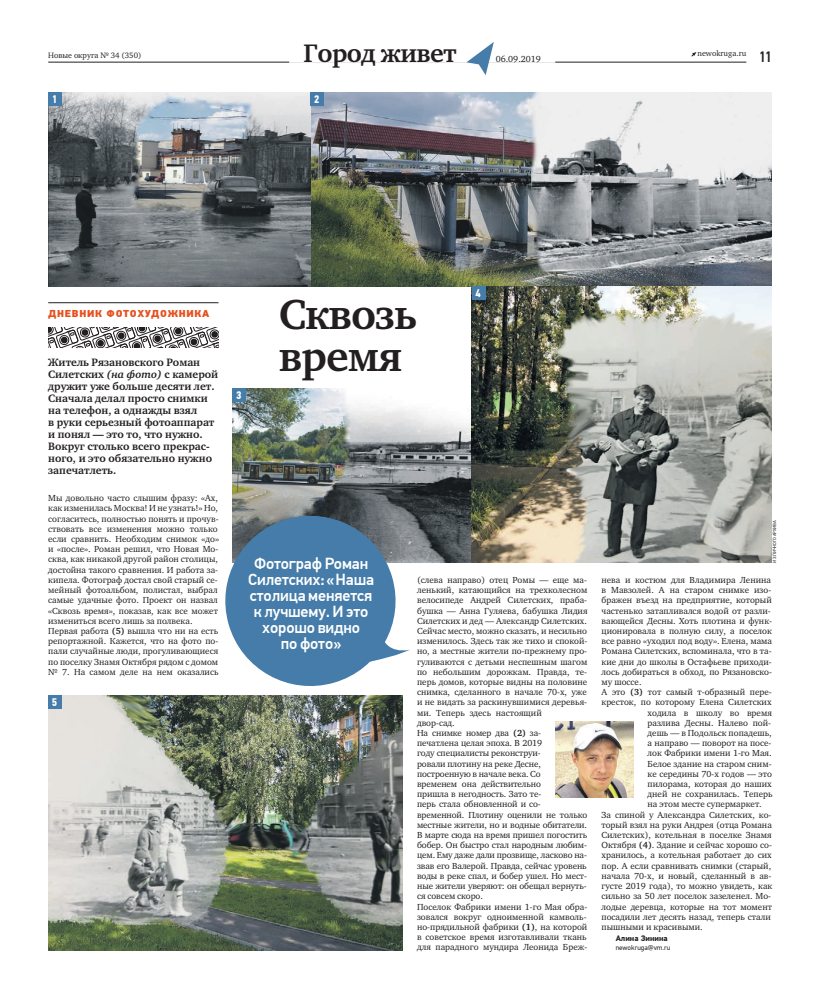
<style>
.page{position:relative;width:820px;height:993px;background:#fff}
.page>*{position:absolute;margin:0;border:0;box-sizing:border-box;transform-origin:0 0}
.t1{font:700 43px/42px "Charter ITC";letter-spacing:-.025em;color:#231f20}
.t2{font:700 26px "Charter ITC";letter-spacing:-.02em;color:#231f20}
.t3{font:500 16px/16px "PF Din Text Pro";letter-spacing:-.01em;color:#fff;text-align:center}
.t4{font:500 15px "PF Din Text Cond Pro";color:#231f20}
.t5{font:700 11px/12px "Charter ITC";color:#231f20}
.t6{font:700 11px "PF Din Text Cond Pro";color:#fff}
.t7{font:900 10px "PF Din Text Pro";letter-spacing:.07em;color:#e65120}
.t8{font:9px/10.2px "Charter ITC";color:#231f20}
.t9{font:8px "Charter ITC";color:#231f20}
.t10{font:700 8px "PF Din Text Pro";color:#231f20}
.t11{font:7px "PF Din Text Pro";color:#231f20}
.t12{font:4.5px "PF Din Text Pro";color:#231f20}
.s1{font-style:italic}
.s2{font-weight:700}
</style>
<div class="page">
<svg style="left:691px;top:52px;width:5px;height:5px"></svg>
<hr style="left:48px;top:62px;width:698px;height:1px;background:#231f20">
<div style="left:289px;top:43px;width:266px;height:20px;background:#fff"></div>
<svg style="left:466px;top:42px;width:27px;height:33px"></svg>
<img style="left:232px;top:389px;width:239px;height:173px">
<img style="left:48px;top:93px;width:723px;height:194px">
<img style="left:48px;top:695px;width:355px;height:255px">
<img style="left:471px;top:287px;width:300px;height:275px">
<img style="left:555px;top:721px;width:78px;height:76px">
<svg style="left:225px;top:506px;width:180px;height:180px;background:#648cac"></svg>
<svg style="left:356px;top:639px;width:54px;height:25px"></svg>
<svg style="left:48px;top:327px;width:170px;height:21px"></svg>
<hr style="left:48px;top:302px;width:170px;height:1px;background:#231f20">
<div style="left:48px;top:93px;width:13px;height:13px;background:#457ca9"></div>
<div style="left:310px;top:93px;width:14px;height:13px;background:#457ca9"></div>
<div style="left:232px;top:389px;width:14px;height:13px;background:#457ca9"></div>
<div style="left:471px;top:287px;width:14px;height:13px;background:#457ca9"></div>
<div style="left:48px;top:695px;width:13px;height:13px;background:#457ca9"></div>
<p class="t9" style="left:48px;top:50px;width:95px">Новые округа № 34 (350)</p>
<p class="t2" style="left:303px;top:37px;width:154px">Город живет</p>
<p class="t9" style="left:697px;top:48px;width:50px">newokruga.ru</p>
<p class="t8" style="left:495px;top:54px;width:47px">06.09.2019</p>
<p class="t6" style="left:52px;top:95px;width:7px">1</p>
<p class="t6" style="left:314px;top:95px;width:7px">2</p>
<p class="t4" style="left:758px;top:51px;width:14px">11</p>
<p class="t7" style="left:48px;top:309px;width:163px">ДНЕВНИК ФОТОХУДОЖНИКА</p>
<p class="t5" style="left:48px;top:356px;width:171px">Житель Рязановского Роман<br>Силетских <span class="s1">(на фото)</span> с камерой дружит уже больше десяти лет.<br>Сначала делал просто снимки на телефон, а однажды взял<br>в руки серьезный фотоаппарат и понял — это то, что нужно.<br>Вокруг столько всего прекрас&shy;ного, и это обязательно нужно запечатлеть.</p>
<p class="t8" style="left:48px;top:493px;width:172px">Мы довольно часто слышим фразу: «Ах, как изменилась Москва! И не узнать!» Но, согласитесь, полностью понять и прочув&shy;ствовать все изменения можно только если сравнить. Необходим снимок «до» и «после». Роман решил, что Новая Мо&shy;сква, как никакой другой район столицы, достойна такого сравнения. И работа за&shy;кипела. Фотограф достал свой старый се&shy;мейный фотоальбом, полистал, выбрал самые удачные фото. Проект он назвал «Сквозь время», показав, как все может измениться всего лишь за полвека.<br>Первая работа <span class="s2">(5)</span> вышла что ни на есть репортажной. Кажется, что на фото по&shy;пали случайные люди, прогуливающиеся по поселку Знамя Октября рядом с домом № 7. На самом деле на нем оказались</p>
<p class="t6" style="left:52px;top:697px;width:7px">5</p>
<p class="t6" style="left:236px;top:391px;width:7px">3</p>
<p class="t1" style="left:279px;top:293px;width:140px">Сквозь время</p>
<p class="t6" style="left:475px;top:289px;width:7px">4</p>
<p class="t3" style="left:248px;top:556px;width:127px">Фотограф Роман<br>Силетских: «Наша столица меняется к лучшему. И это хорошо видно<br>по фото»</p>
<p class="t8" style="left:417px;top:574px;width:172px">(слева направо) отец Ромы — еще ма&shy;ленький, катающийся на трехколесном велосипеде Андрей Силетских, праба&shy;бушка — Анна Гуляева, бабушка Лидия Силетских и дед — Александр Силетских.<br>Сейчас место, можно сказать, и несильно изменилось. Здесь так же тихо и спокой&shy;но, а местные жители по-прежнему про&shy;гуливаются с детьми неспешным шагом по небольшим дорожкам. Правда, те&shy;перь домов, которые видны на половине снимка, сделанного в начале 70-х, уже и не видать за раскинувшимися деревья&shy;ми. Теперь здесь настоящий<br>двор-сад.<br>На снимке номер два <span class="s2">(2)</span> за-<br>печатлена целая эпоха. В 2019<br>году специалисты реконструи-<br>ровали плотину на реке Десне, построенную в начале века. Со<br>временем она действительно<br>пришла в негодность. Зато те-<br>перь стала обновленной и со&shy;временной. Плотину оценили не только местные жители, но и водные обитатели.<br>В марте сюда на время пришел погостить бобер. Он быстро стал народным любим&shy;цем. Ему даже дали прозвище, ласково на&shy;звав его Валерой. Правда, сейчас уровень воды в реке спал, и бобер ушел. Но мест&shy;ные жители уверяют: он обещал вернуть&shy;ся совсем скоро.<br>Поселок Фабрики имени 1-го Мая обра&shy;зовался вокруг одноименной камволь&shy;но-прядильной фабрики <span class="s2">(1)</span>, на которой в советское время изготавливали ткань для парадного мундира Леонида Бреж-</p>
<p class="t12" style="left:772px;top:562px;width:44px;rotate:-90deg">ИЗЛИЧНОГО АРХИВА</p>
<p class="t8" style="left:601px;top:574px;width:171px">нева и костюм для Владимира Ленина</p>
<p class="t8" style="left:601px;top:584px;width:171px">в Мавзолей. А на старом снимке изо-</p>
<p class="t8" style="left:601px;top:595px;width:172px">бражен въезд на предприятие, который</p>
<p class="t8" style="left:601px;top:605px;width:171px">частенько затапливался водой от разли-</p>
<p class="t8" style="left:601px;top:615px;width:172px">вающейся Десны. Хоть плотина и функ-</p>
<p class="t8" style="left:601px;top:625px;width:172px">ционировала в полную силу, а поселок</p>
<p class="t8" style="left:601px;top:635px;width:172px">все равно «уходил под воду». Елена, мама</p>
<p class="t8" style="left:601px;top:646px;width:171px">Романа Силетских, вспоминала, что в та-</p>
<p class="t8" style="left:601px;top:656px;width:172px">кие дни до школы в Остафьеве приходи-</p>
<p class="t8" style="left:601px;top:666px;width:172px">лось добираться в обход, по Рязановско-</p>
<p class="t8" style="left:601px;top:676px;width:41px">му шоссе.</p>
<p class="t8" style="left:601px;top:686px;width:172px">А это <span class="s2">(3)</span> тот самый т-образный пере-</p>
<p class="t8" style="left:601px;top:697px;width:171px">кресток, по которому Елена Силетских</p>
<p class="t8" style="left:647px;top:707px;width:126px">ходила в школу во время</p>
<p class="t8" style="left:647px;top:717px;width:125px">разлива Десны. Налево пой-</p>
<p class="t8" style="left:647px;top:727px;width:126px">дешь — в Подольск попадешь,</p>
<p class="t8" style="left:647px;top:737px;width:125px">а направо — поворот на посе-</p>
<p class="t8" style="left:647px;top:748px;width:126px">лок Фабрики имени 1-го Мая.</p>
<p class="t8" style="left:647px;top:758px;width:125px">Белое здание на старом сним-</p>
<p class="t8" style="left:647px;top:768px;width:126px">ке середины 70-х годов — это</p>
<p class="t8" style="left:647px;top:778px;width:126px">пилорама, которая до наших</p>
<p class="t8" style="left:647px;top:788px;width:126px">дней не сохранилась. Теперь</p>
<p class="t8" style="left:647px;top:799px;width:116px">на этом месте супермаркет.</p>
<p class="t8" style="left:601px;top:809px;width:171px">За спиной у Александра Силетских, ко-</p>
<p class="t8" style="left:601px;top:819px;width:172px">торый взял на руки Андрея (отца Романа</p>
<p class="t8" style="left:601px;top:829px;width:172px">Силетских), котельная в поселке Знамя</p>
<p class="t8" style="left:601px;top:839px;width:172px">Октября <span class="s2">(4)</span>. Здание и сейчас хорошо со-</p>
<p class="t8" style="left:601px;top:850px;width:172px">хранилось, а котельная работает до сих</p>
<p class="t8" style="left:601px;top:860px;width:171px">пор. А если сравнивать снимки (старый,</p>
<p class="t8" style="left:601px;top:870px;width:171px">начала 70-х, и новый, сделанный в ав-</p>
<p class="t8" style="left:601px;top:880px;width:172px">густе 2019 года), то можно увидеть, как</p>
<p class="t8" style="left:601px;top:890px;width:171px">сильно за 50 лет поселок зазеленел. Мо-</p>
<p class="t8" style="left:601px;top:901px;width:172px">лодые деревца, которые на тот момент</p>
<p class="t8" style="left:601px;top:911px;width:171px">посадили лет десять назад, теперь стали</p>
<p class="t8" style="left:601px;top:921px;width:103px">пышными и красивыми.</p>
<p class="t10" style="left:615px;top:933px;width:53px">Алина Зинина</p>
<p class="t11" style="left:615px;top:944px;width:56px">newokruga@vm.ru</p>
</div>
